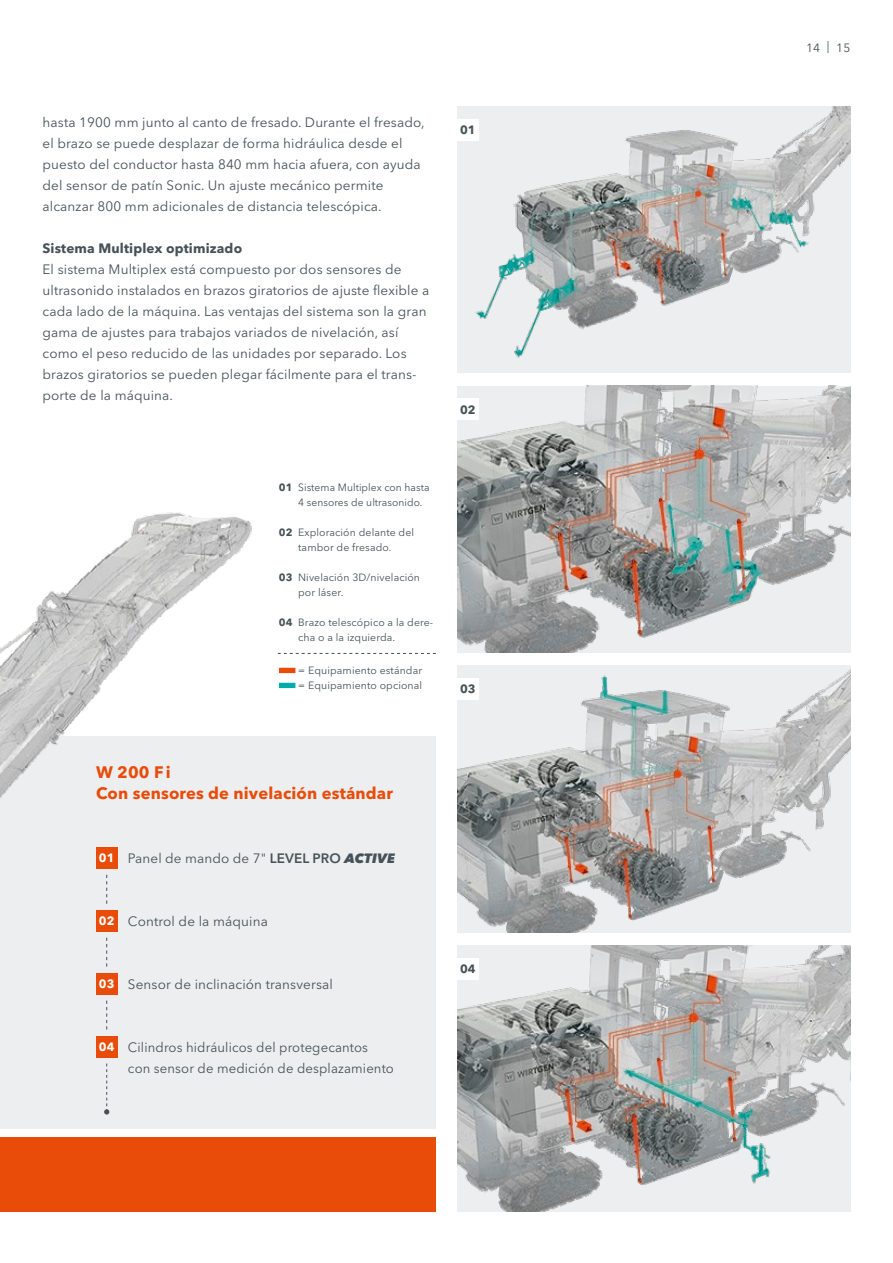
<style>
.page{position:relative;width:893px;height:1263px;background:#fff}
.page>*{position:absolute;margin:0;border:0;box-sizing:border-box;transform-origin:0 0}
.t1{font:700 16.5px/21px "Avenir Next LT Pro";letter-spacing:.01em;color:#e84c08}
.t2{font:13.5px/21px "Avenir Next LT Pro";letter-spacing:.01em;color:#465257}
.t3{font:700 13.5px "Avenir Next LT Pro";letter-spacing:.01em;color:#465257}
.t4{font:700 12px "Avenir Next LT Pro";color:#465257}
.t5{font:700 12px "Avenir Next LT Pro";color:#fff}
.t6{font:12px "Avenir Next LT Pro";color:#465257}
.t7{font:10.5px/15px "Avenir Next LT Pro";letter-spacing:.01em;color:#465257}
.s1{font-weight:700}
.s2{font-weight:600}
.s3{font-weight:800;font-style:italic}
</style>
<div class="page">
<div style="left:0;top:736px;width:436px;height:393px;background:#eceef0"></div>
<img style="left:0;top:512px;width:298px;height:626px">
<img style="left:457px;top:945px;width:393px;height:267px">
<img style="left:457px;top:665px;width:393px;height:267px">
<img style="left:457px;top:386px;width:393px;height:266px">
<img style="left:457px;top:106px;width:393px;height:267px">
<div style="left:457px;top:119px;width:21px;height:21px;background:#fff"></div>
<div style="left:457px;top:398px;width:21px;height:22px;background:#fff"></div>
<div style="left:457px;top:678px;width:21px;height:21px;background:#fff"></div>
<div style="left:457px;top:958px;width:21px;height:21px;background:#fff"></div>
<div style="left:96px;top:847px;width:21px;height:21px;background:#e84c08"></div>
<svg style="left:106px;top:875px;width:1px;height:29px"></svg>
<svg style="left:106px;top:1000px;width:1px;height:29px"></svg>
<div style="left:96px;top:910px;width:21px;height:21px;background:#e84c08"></div>
<div style="left:96px;top:973px;width:21px;height:21px;background:#e84c08"></div>
<div style="left:96px;top:1036px;width:21px;height:21px;background:#e84c08"></div>
<svg style="left:104px;top:1063px;width:5px;height:51px"></svg>
<svg style="left:106px;top:938px;width:1px;height:28px"></svg>
<div style="left:279px;top:668px;width:16px;height:5px;background:#e84c08"></div>
<div style="left:279px;top:683px;width:16px;height:5px;background:#00aba8"></div>
<svg style="left:278px;top:653px;width:158px;height:1px"></svg>
<div style="left:0;top:1138px;width:436px;height:74px;background:#e84c08"></div>
<p class="t2" style="left:43px;top:112px;width:384px">hasta 1900 mm junto al canto de fresado. Durante el fresado, el brazo se puede desplazar de forma hidráulica desde el puesto del conductor hasta 840 mm hacia afuera, con ayuda del sensor de patín Sonic. Un ajuste mecánico permite alcanzar 800 mm adicionales de distancia telescópica.</p>
<p class="t3" style="left:43px;top:240px;width:201px">Sistema Multiplex optimizado</p>
<p class="t2" style="left:43px;top:259px;width:388px">El sistema Multiplex está compuesto por dos sensores de ultrasonido instalados en brazos giratorios de ajuste flexible a cada lado de la máquina. Las ventajas del sistema son la gran gama de ajustes para trabajos variados de nivelación, así como el peso reducido de las unidades por separado. Los brazos giratorios se pueden plegar fácilmente para el trans&shy;porte de la máquina.</p>
<p class="t7" style="left:298px;top:480px;width:133px;text-indent:-19px"><span class="s1">01</span> Sistema Multiplex con hasta<br>4 sensores de ultrasonido.</p>
<p class="t7" style="left:279px;top:525px;width:137px;text-align:center"><span class="s1">02</span> Exploración delante del tambor de fresado.</p>
<p class="t7" style="left:298px;top:570px;width:123px;text-indent:-19px"><span class="s1">03</span> Nivelación 3D/nivelación por láser.</p>
<p class="t7" style="left:298px;top:615px;width:137px;text-indent:-19px"><span class="s1">04</span> Brazo telescópico a la dere&shy;cha o a la izquierda.</p>
<p class="t7" style="left:298px;top:663px;width:125px">= Equipamiento estándar = Equipamiento opcional</p>
<p class="t4" style="left:460px;top:123px;width:17px">01</p>
<p class="t4" style="left:460px;top:402px;width:17px">02</p>
<p class="t4" style="left:460px;top:681px;width:17px">03</p>
<p class="t1" style="left:96px;top:762px;width:298px">W 200 F i<br>Con sensores de nivelación estándar</p>
<p class="t5" style="left:99px;top:851px;width:17px">01</p>
<p class="t2" style="left:128px;top:847px;width:269px">Panel de mando de 7" <span class="s2">LEVEL PRO</span> <span class="s3">ACTIVE</span></p>
<p class="t5" style="left:99px;top:914px;width:17px">02</p>
<p class="t2" style="left:128px;top:910px;width:141px">Control de la máquina</p>
<p class="t5" style="left:99px;top:977px;width:17px">03</p>
<p class="t2" style="left:128px;top:973px;width:206px">Sensor de inclinación transversal</p>
<p class="t5" style="left:99px;top:1039px;width:17px">04</p>
<p class="t2" style="left:128px;top:1036px;width:267px">Cilindros hidráulicos del protegecantos<br>con sensor de medición de desplazamiento</p>
<p class="t4" style="left:460px;top:962px;width:17px">04</p>
<p class="t6" style="left:806px;top:40px;width:46px">14 | 15</p>
</div>
